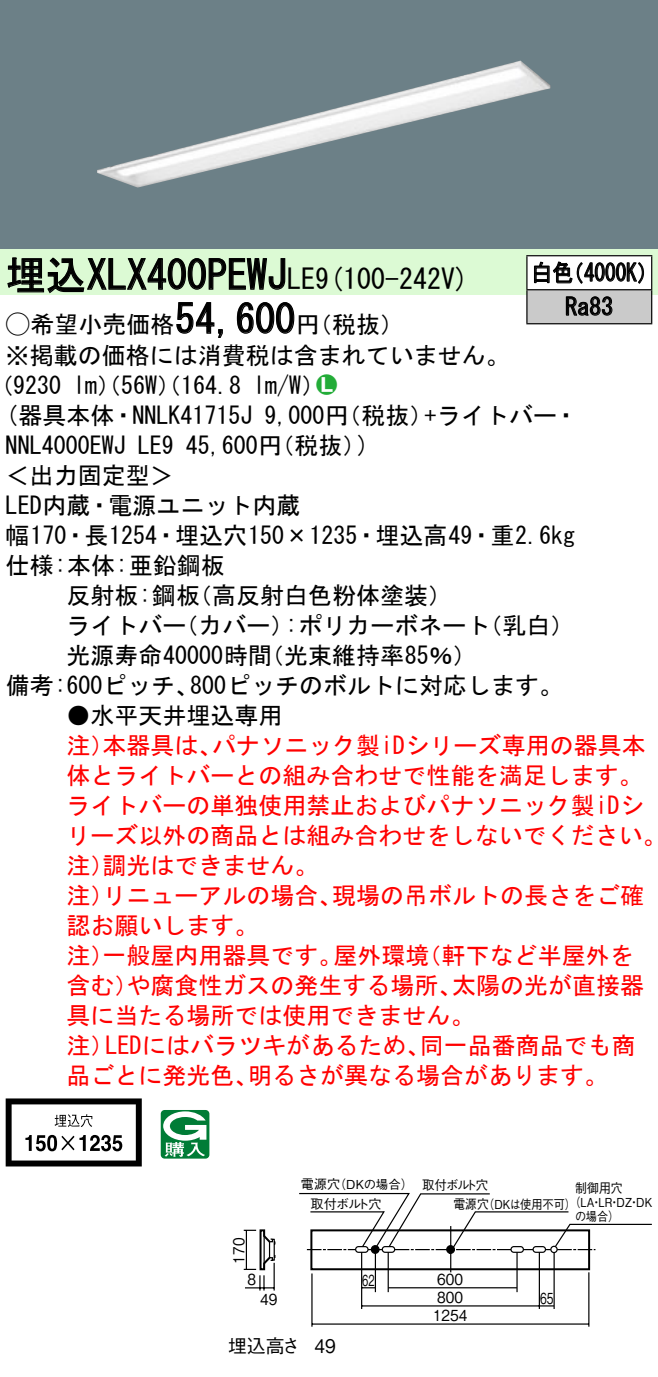
<style>
.page{position:relative;width:658px;height:1377px;background:#fff}
.page>*{position:absolute;margin:0;border:0;box-sizing:border-box;transform-origin:0 0}
.t1{font:40px "MS Gothic";color:#000}
.t2{font:28px "MS Gothic";color:#000}
.t3{font:24px/30.4px "MS Gothic";color:#000}
.t4{font:24px/30px "MS Gothic";color:#f00}
.t5{font:24px/34px "MS Gothic";color:#000;scale:.88 1}
.t6{font:24px "Ford Classification 1";color:#23ac38}
.t7{font:18.8px "Gothic BBB Pro Medium 90 pv RKSJ H";color:#000}
.t8{font:18.8px "Gothic BBB Pro Medium 90 pv RKSJ H";color:#000;scale:.9 1}
.t9{font:15.2px "Gothic BBB Pro Medium 90 pv RKSJ H";color:#000;scale:.9 1}
.t10{font:15.2px "Gothic BBB Pro Medium 90 pv RKSJ H";color:#000;scale:.65 1}
.t11{font:15.2px "Gothic BBB Pro Medium 90 pv RKSJ H";color:#000;scale:.7 1}
.t12{font:13.2px "Gothic BBB Pro Medium 90 pv RKSJ H";letter-spacing:-.02em;color:#000}
.t13{font:13.2px "Gothic BBB Pro Medium 90 pv RKSJ H";letter-spacing:-.02em;color:#000;scale:.9 1}
.t14{font:13.2px "Gothic BBB Pro Medium 90 pv RKSJ H";letter-spacing:-.02em;color:#000;scale:.95 1}
.t15{font:12.4px/14px "Gothic BBB Pro Medium 90 pv RKSJ H";color:#000;text-align:center;scale:.9 1}
.t16{font:12.4px "Gothic BBB Pro Medium 90 pv RKSJ H";color:#000}
.s1{font-size:28px}
.s2{font-family:"Ford Classification 1"}
.s3{color:#fff}
</style>
<div class="page">
<div style="left:0;top:0;width:658px;height:249px;background:#6c8087"></div>
<img style="left:97px;top:61px;width:453px;height:127px">
<div style="left:0;top:249px;width:658px;height:46px;background:#dcfad4"></div>
<svg style="left:7px;top:257px;width:279px;height:37px"></svg>
<svg style="left:176px;top:302px;width:47px;height:36px"></svg>
<svg style="left:236px;top:302px;width:59px;height:32px"></svg>
<svg style="left:6px;top:1098px;width:136px;height:68px"></svg>
<svg style="left:161px;top:1110px;width:48px;height:49px"></svg>
<div style="left:527px;top:256px;width:124px;height:34px;background:#fff"></div>
<div style="left:527px;top:290px;width:124px;height:34px;background:#cacaca"></div>
<hr style="left:526px;top:255px;width:126px;height:1px;background:#000">
<hr style="left:526px;top:256px;width:1px;height:33px;background:#000">
<hr style="left:651px;top:256px;width:1px;height:33px;background:#000">
<hr style="left:526px;top:289px;width:126px;height:1px;background:#000">
<hr style="left:526px;top:290px;width:1px;height:33px;background:#000">
<hr style="left:651px;top:290px;width:1px;height:33px;background:#000">
<hr style="left:526px;top:323px;width:126px;height:1px;background:#000">
<svg style="left:534px;top:261px;width:110px;height:23px"></svg>
<svg style="left:565px;top:296px;width:47px;height:20px"></svg>
<hr style="left:588px;top:1272px;width:1px;height:55px;background:#000">
<hr style="left:311px;top:1273px;width:1px;height:54px;background:#000">
<hr style="left:388px;top:1287px;width:129px;height:1px;background:#000">
<svg style="left:362px;top:1287px;width:13px;height:1px"></svg>
<hr style="left:362px;top:1305px;width:192px;height:2px;background:#000">
<hr style="left:312px;top:1323px;width:277px;height:2px;background:#000">
<hr style="left:538px;top:1252px;width:2px;height:57px;background:#000">
<hr style="left:361px;top:1252px;width:1px;height:57px;background:#000">
<hr style="left:375px;top:1253px;width:1px;height:39px;background:#000">
<hr style="left:387px;top:1252px;width:2px;height:40px;background:#000">
<hr style="left:516px;top:1252px;width:1px;height:40px;background:#000">
<svg style="left:299px;top:1192px;width:353px;height:63px"></svg>
<hr style="left:450px;top:1226px;width:1px;height:46px;background:#000">
<div style="left:310px;top:1229px;width:280px;height:41px;border:2px solid #000"></div>
<svg style="left:244px;top:1229px;width:32px;height:62px"></svg>
<hr style="left:553px;top:1253px;width:2px;height:56px;background:#000">
<hr style="left:263px;top:1230px;width:2px;height:39px;background:#000">
<h1 class="t1" style="left:6px;top:255px;width:311px">埋込XLX400PEWJ<span class="s1">LE</span></h1>
<p class="t3" style="left:296px;top:310px;width:109px">（円税抜(</p>
<p class="t2" style="left:315px;top:265px;width:155px">(9 100-242 (V</p>
<h1 class="t1" style="left:175px;top:299px;width:121px">54,600</h1>
<p class="t3" style="left:6px;top:310px;width:505px"><span class="s2">A</span>希望小売価格<br>※掲載の価格には消費税は含まれていません。</p>
<p class="t6" style="left:316px;top:372px;width:22px">2<span class="s3">7</span></p>
<p class="t3" style="left:253px;top:370px;width:73px">l m (W/</p>
<p class="t3" style="left:-11px;top:370px;width:74px">（9230</p>
<p class="t3" style="left:73px;top:370px;width:170px">lm）（56 ）（W 164.8</p>
<p class="t5" style="left:565px;top:256px;width:56px;text-indent:-34px">白色<br>Ra83</p>
<p class="t5" style="left:563px;top:256px;width:110px">（4000 (K</p>
<p class="t3" style="left:6px;top:400px;width:248px">(器具本体・NNLK41715J</p>
<p class="t3" style="left:424px;top:400px;width:155px">+ライトバー・</p>
<p class="t3" style="left:264px;top:400px;width:170px">9,000 （円税抜）</p>
<p class="t3" style="left:186px;top:430px;width:182px">45,600 （円税抜(</p>
<p class="t3" style="left:357px;top:430px;width:13px">(</p>
<p class="t3" style="left:6px;top:430px;width:121px">NNL4000EWJ</p>
<p class="t3" style="left:6px;top:460px;width:169px">＜出力固定型&lt;</p>
<p class="t3" style="left:6px;top:490px;width:296px">LED内蔵・電源ユニット内蔵</p>
<p class="t3" style="left:6px;top:520px;width:571px">幅170・長1254・埋込穴150×1235・埋込高49・重2.6kg</p>
<p class="t3" style="left:6px;top:550px;width:220px">仕様:本体:亜鉛鋼板</p>
<p class="t3" style="left:188px;top:580px;width:266px">（高反射白色粉体塗装(</p>
<p class="t3" style="left:138px;top:430px;width:37px">LE9</p>
<p class="t3" style="left:66px;top:580px;width:135px">反射板:鋼板</p>
<p class="t3" style="left:66px;top:610px;width:121px">ライトバー</p>
<p class="t3" style="left:174px;top:610px;width:121px">（カバー）</p>
<p class="t3" style="left:285px;top:610px;width:206px">:ポリカーボネート</p>
<p class="t3" style="left:478px;top:610px;width:97px">（乳白(</p>
<p class="t3" style="left:190px;top:640px;width:374px;text-indent:-124px">光源寿命40000時間<br>800ピッチのボルトに対応します。</p>
<p class="t3" style="left:260px;top:640px;width:218px">（光束維持率85％(</p>
<p class="t3" style="left:6px;top:670px;width:195px">備考:600ピッチ、</p>
<p class="t3" style="left:66px;top:700px;width:217px">●水平天井埋込専用</p>
<p class="t4" style="left:212px;top:730px;width:435px">パナソニック製iDシリーズ専用の器具本</p>
<p class="t4" style="left:66px;top:730px;width:49px">注）</p>
<p class="t4" style="left:66px;top:760px;width:577px">体とライトバーとの組み合わせで性能を満足します。</p>
<p class="t4" style="left:66px;top:790px;width:579px">ライトバーの単独使用禁止およびパナソニック製iDシ</p>
<p class="t4" style="left:66px;top:820px;width:601px">リーズ以外の商品とは組み合わせをしないでください。</p>
<p class="t4" style="left:102px;top:850px;width:217px">調光はできません。</p>
<p class="t4" style="left:102px;top:730px;width:121px">本器具は、</p>
<p class="t4" style="left:66px;top:850px;width:49px">注）</p>
<p class="t4" style="left:332px;top:880px;width:314px">現場の吊ボルトの長さをご確</p>
<p class="t4" style="left:66px;top:880px;width:193px">注）<br>認お願いします。</p>
<p class="t4" style="left:102px;top:880px;width:241px">リニューアルの場合、</p>
<p class="t4" style="left:102px;top:940px;width:241px">一般屋内用器具です。</p>
<p class="t4" style="left:333px;top:940px;width:97px">屋外環境</p>
<p class="t4" style="left:417px;top:940px;width:217px">（軒下など半屋外を</p>
<p class="t4" style="left:66px;top:940px;width:49px">注）</p>
<p class="t4" style="left:126px;top:970px;width:337px">や腐食性ガスの発生する場所、</p>
<p class="t4" style="left:452px;top:970px;width:194px">太陽の光が直接器</p>
<p class="t4" style="left:66px;top:970px;width:73px">含む）</p>
<p class="t4" style="left:66px;top:1000px;width:409px">具に当たる場所では使用できません。</p>
<p class="t4" style="left:420px;top:1030px;width:217px">同一品番商品でも商</p>
<p class="t4" style="left:105px;top:1030px;width:326px">LEDにはバラツキがあるため、</p>
<p class="t4" style="left:66px;top:1030px;width:49px">注）</p>
<p class="t4" style="left:66px;top:1060px;width:193px">品ごとに発光色、</p>
<p class="t4" style="left:248px;top:1060px;width:362px">明るさが異なる場合があります。</p>
<p class="t12" style="left:301px;top:1174px;width:41px">電源穴</p>
<p class="t16" style="left:334px;top:1175px;width:81px">（DKの場合）</p>
<p class="t9" style="left:226px;top:1264px;width:30px;rotate:-90deg">170</p>
<p class="t9" style="left:247px;top:1267px;width:11px">8</p>
<p class="t9" style="left:260px;top:1287px;width:21px">49</p>
<p class="t7" style="left:228px;top:1330px;width:74px">埋込高さ</p>
<p class="t12" style="left:310px;top:1193px;width:73px">取付ボルト穴</p>
<p class="t8" style="left:314px;top:1331px;width:25px">49</p>
<p class="t10" style="left:362px;top:1268px;width:21px">62</p>
<p class="t14" style="left:422px;top:1174px;width:71px">取付ボルト穴</p>
<p class="t13" style="left:575px;top:1178px;width:54px">制御用穴</p>
<p class="t15" style="left:569px;top:1194px;width:94px">（LA LR DZ DK</p>
<p class="t13" style="left:453px;top:1193px;width:41px">電源穴</p>
<p class="t15" style="left:483px;top:1196px;width:105px">（DKは使用不可(</p>
<p class="t15" style="left:575px;top:1194px;width:51px">・<br>の場合(</p>
<p class="t15" style="left:609px;top:1194px;width:14px">・</p>
<p class="t15" style="left:628px;top:1194px;width:14px">・</p>
<p class="t9" style="left:437px;top:1267px;width:30px">600</p>
<p class="t9" style="left:437px;top:1285px;width:30px">800</p>
<p class="t9" style="left:433px;top:1303px;width:40px">1254</p>
<p class="t11" style="left:540px;top:1286px;width:21px">65</p>
</div>
